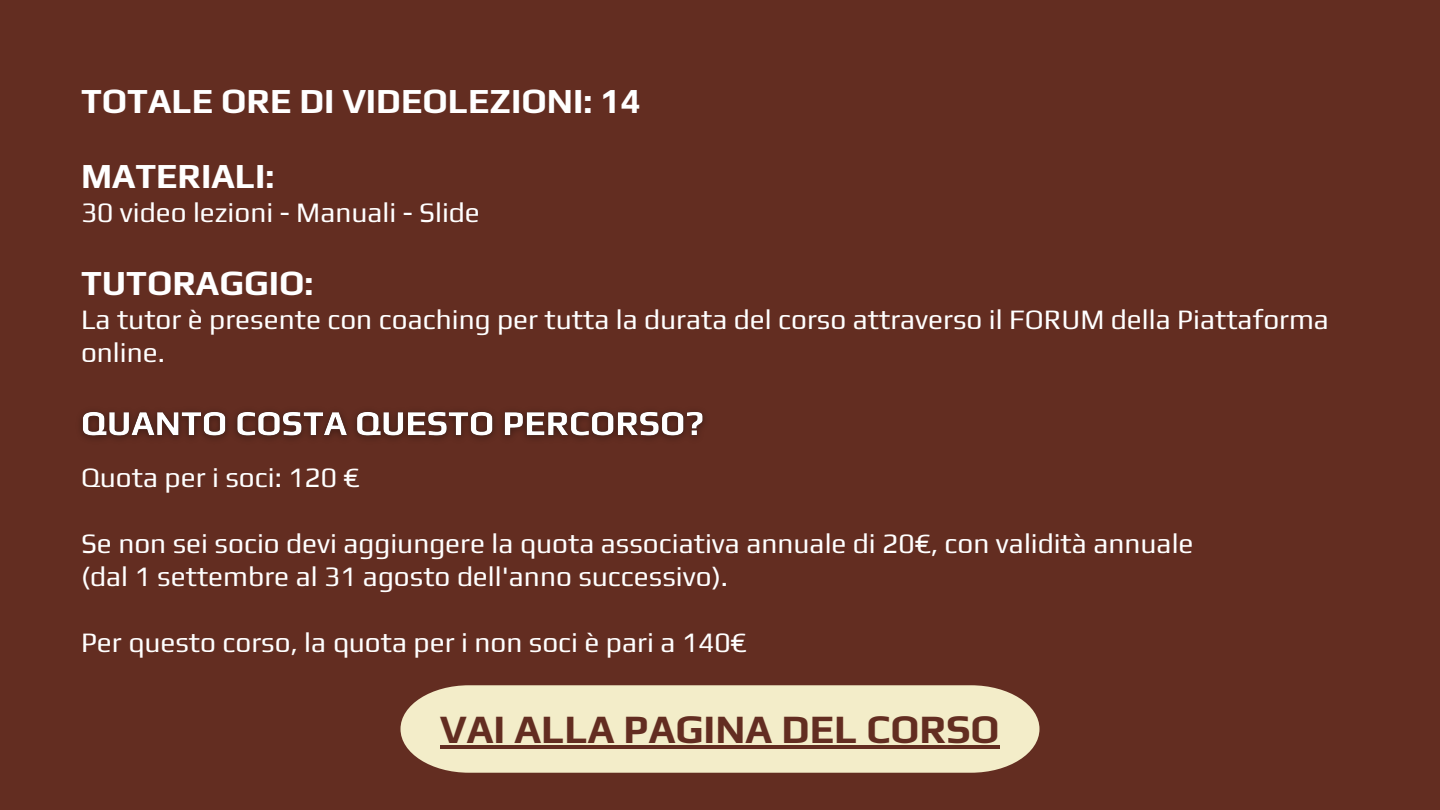
<style>
.page{position:relative;width:1440px;height:810px;background:#632d21}
.page>*{position:absolute;margin:0;border:0;box-sizing:border-box;transform-origin:0 0}
.t1{font:700 40px "Play";color:#632d21}
.t2{font:700 35px "Play";color:#fff}
.t3{font:28px/33px "Play";color:#fff}
</style>
<div class="page">
<img style="left:81px;top:411px;width:623px;height:28px">
<svg style="left:400px;top:685px;width:640px;height:88px;background:#eae2bf"></svg>
<hr style="left:440px;top:745px;width:560px;height:4px;background:#632d21">
<h2 class="t2" style="left:81px;top:80px;width:562px">TOTALE ORE DI VIDEOLEZIONI: 14</h2>
<p class="t2" style="left:81px;top:155px;width:195px">MATERIALI:</p>
<p class="t3" style="left:81px;top:195px;width:400px">30 video lezioni - Manuali - Slide</p>
<p class="t2" style="left:81px;top:262px;width:234px">TUTORAGGIO:</p>
<p class="t3" style="left:81px;top:303px;width:1250px">La tutor è presente con coaching per tutta la durata del corso attraverso il FORUM della Piattaforma online.</p>
<p class="t3" style="left:81px;top:460px;width:280px">Quota per i soci: 120 €</p>
<p class="t3" style="left:81px;top:526px;width:1114px">Se non sei socio devi aggiungere la quota associativa annuale di 20€, con validità annuale</p>
<p class="t3" style="left:81px;top:559px;width:649px">(dal 1 settembre al 31 agosto dell'anno successivo).</p>
<p class="t3" style="left:81px;top:625px;width:667px">Per questo corso, la quota per i non soci è pari a 140€</p>
<h1 class="t1" style="left:440px;top:706px;width:561px">VAI ALLA PAGINA DEL CORSO</h1>
</div>
